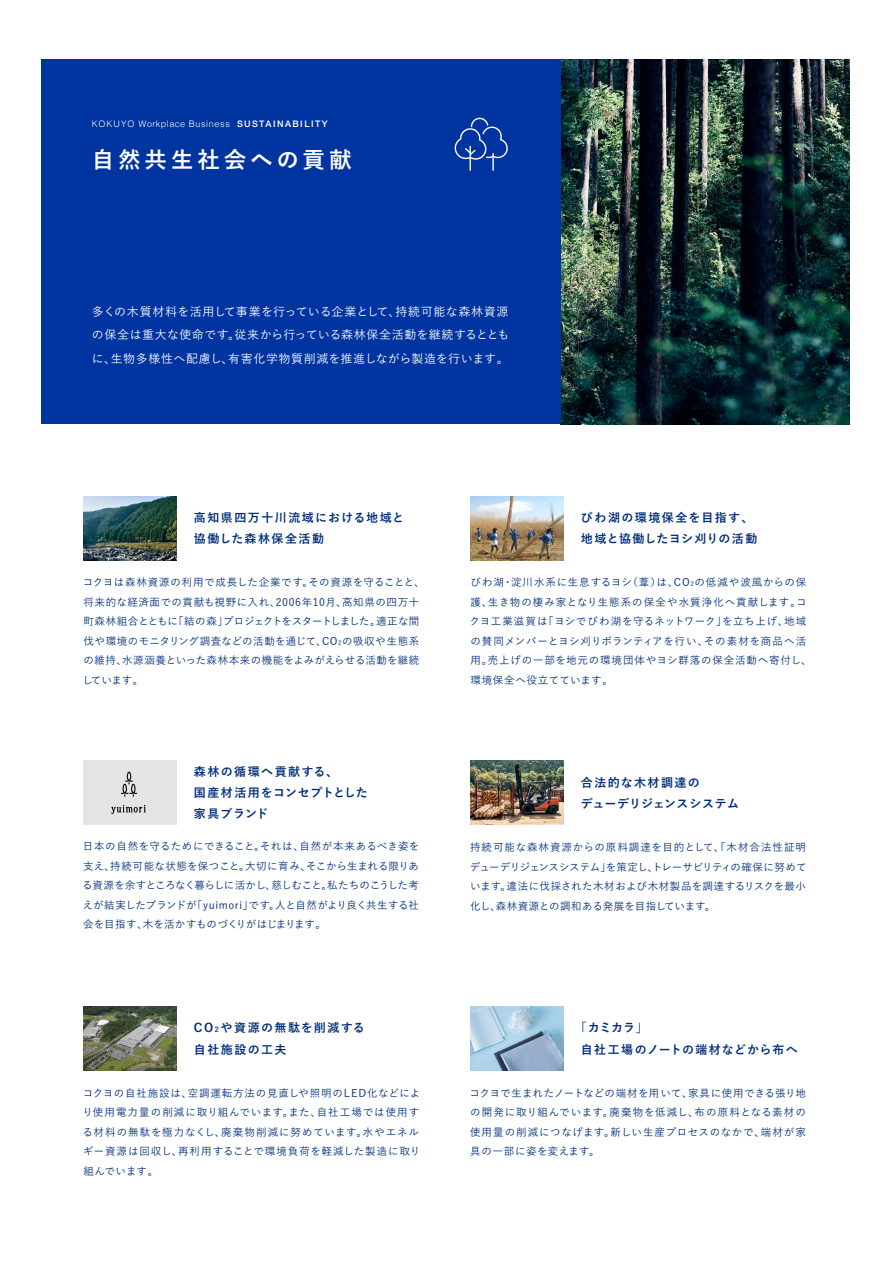
<style>
.page{position:relative;width:893px;height:1263px;background:#fff}
.page>*{position:absolute;margin:0;border:0;box-sizing:border-box;transform-origin:0 0}
.t1{font:700 22.5px "Yu Go Pr 6 N";letter-spacing:.175em;color:#fff}
.t2{font:500 12px/23.2px "Yu Go Pr 6 N";letter-spacing:.05em;color:#fff;text-align:justify}
.t3{font:700 12px/21px "Yu Go Pr 6 N";letter-spacing:.115em;color:#012e7b}
.t4{font:700 12px/22.5px "Yu Go Pr 6 N";letter-spacing:.065em;color:#012e7b}
.t5{font:700 12px/21px "Yu Go Pr 6 N";letter-spacing:.085em;color:#012e7b}
.t6{font:500 10.5px/19.5px "Yu Go Pr 6 N";letter-spacing:.055em;color:#012e7b;text-align:justify}
.t7{font:500 10.5px/19.5px "Yu Go Pr 6 N";letter-spacing:.075em;color:#012e7b}
.t8{font:500 10.5px/19.5px "Yu Go Pr 6 N";letter-spacing:.08em;color:#012e7b}
.t9{font:300 9px "Helvetica";letter-spacing:.075em;color:#fff}
.s1{font-family:"Helvetica Neue";font-weight:500}
.s2{font-size:6.15px}
.s3{font-size:7.05px}
</style>
<div class="page">
<img style="left:560px;top:60px;width:290px;height:364px">
<img style="left:470px;top:496px;width:93px;height:65px">
<img style="left:83px;top:496px;width:93px;height:65px">
<div style="left:41px;top:60px;width:519px;height:364px;background:#0034a1"></div>
<div style="left:83px;top:760px;width:93px;height:65px;background:#e4e4e4"></div>
<svg style="left:121px;top:771px;width:16px;height:25px"></svg>
<svg style="left:111px;top:805px;width:35px;height:9px"></svg>
<img style="left:83px;top:1006px;width:93px;height:65px">
<img style="left:470px;top:1006px;width:93px;height:65px">
<img style="left:470px;top:760px;width:93px;height:65px">
<svg style="left:455px;top:118px;width:53px;height:53px"></svg>
<p class="t9" style="left:92px;top:116px;width:237px">KOKUYO Workplace Business <span class="s1">SUSTAINABILITY</span></p>
<h1 class="t1" style="left:92px;top:147px;width:261px">自然共生社会への貢献</h1>
<p class="t2" style="left:92px;top:299px;width:419px">多くの木質材料を活用して事業を行っている企業として、持続可能な森林資源の保全は重大な使命です。従来から行っている森林保全活動を継続するとともに、生物多様性へ配慮し、有害化学物質削減を推進しながら製造を行います｡</p>
<p class="t3" style="left:194px;top:508px;width:212px">高知県四万十川流域における地域と協働した森林保全活動</p>
<p class="t3" style="left:581px;top:507px;width:178px">びわ湖の環境保全を目指す､地域と協働したヨシ刈りの活動</p>
<p class="t6" style="left:82px;top:571px;width:338px">コクヨは森林資源の利用で成長した企業です。その資源を守ることと､将来的な経済面での貢献も視野に入れ、2006年10月､高知県の四万十町森林組合とともに「結の森」プロジェクトをスタートしました。適正な間伐や環境のモニタリング調査などの活動を通じて、CO<span class="s2">2</span>の吸収や生態系の維持、水源涵養といった森林本来の機能をよみがえらせる活動を継続しています｡</p>
<p class="t5" style="left:194px;top:761px;width:175px">森林の循環へ貢献する､<br>国産材活用をコンセプトとした家具ブランド</p>
<p class="t6" style="left:82px;top:835px;width:339px">日本の自然を守るためにできること。それは、自然が本来あるべき姿を支え、持続可能な状態を保つこと。大切に育み、そこから生まれる限りある資源を余すところなく暮らしに活かし､慈しむこと。私たちのこうした考えが結実したブランドが｢yuimori」です。人と自然がより良く共生する社会を目指す､木を活かすものづくりがはじまります｡</p>
<p class="t3" style="left:194px;top:1016px;width:173px;line-height:22.5px">CO<span class="s3">2</span>や資源の無駄を削減する自社施設の工夫</p>
<p class="t8" style="left:82px;top:1082px;width:340px">コクヨの自社施設は、空調運転方法の見直しや照明のLED化などにより使用電力量の削減に取り組んでいます。また、自社工場では使用する材料の無駄を極力なくし、廃棄物削減に努めています。水やエネルギー資源は回収し、再利用することで環境負荷を軽減した製造に取り組んでいます｡</p>
<p class="t7" style="left:469px;top:571px;width:344px">びわ湖・淀川水系に生息するヨシ（葦）は、CO<span class="s2">2</span>の低減や波風からの保護、生き物の棲み家となり生態系の保全や水質浄化へ貢献します｡コクヨ工業滋賀は「ヨシでびわ湖を守るネットワーク」を立ち上げ、地域の賛同メンバーとヨシ刈りボランティアを行い、その素材を商品へ活用。売上げの一部を地元の環境団体やヨシ群落の保全活動へ寄付し、環境保全へ役立てています｡</p>
<p class="t4" style="left:581px;top:772px;width:160px;line-height:21px">合法的な木材調達の<br>デューデリジェンスシステム</p>
<p class="t6" style="left:470px;top:836px;width:338px">持続可能な森林資源からの原料調達を目的として、「木材合法性証明デューデリジェンスシステム」を策定し、トレーサビリティの確保に努めています。違法に伐採された木材および木材製品を調達するリスクを最小化し、森林資源との調和ある発展を目指しています。</p>
<p class="t4" style="left:581px;top:1016px;width:218px;text-indent:-6px">「カミカラ」<br>自社工場のノートの端材などから布へ</p>
<p class="t6" style="left:469px;top:1082px;width:338px">コクヨで生まれたノートなどの端材を用いて、家具に使用できる張り地の開発に取り組んでいます。廃棄物を低減し、布の原料となる素材の使用量の削減につなげます。新しい生産プロセスのなかで、端材が家具の一部に姿を変えます。</p>
</div>
